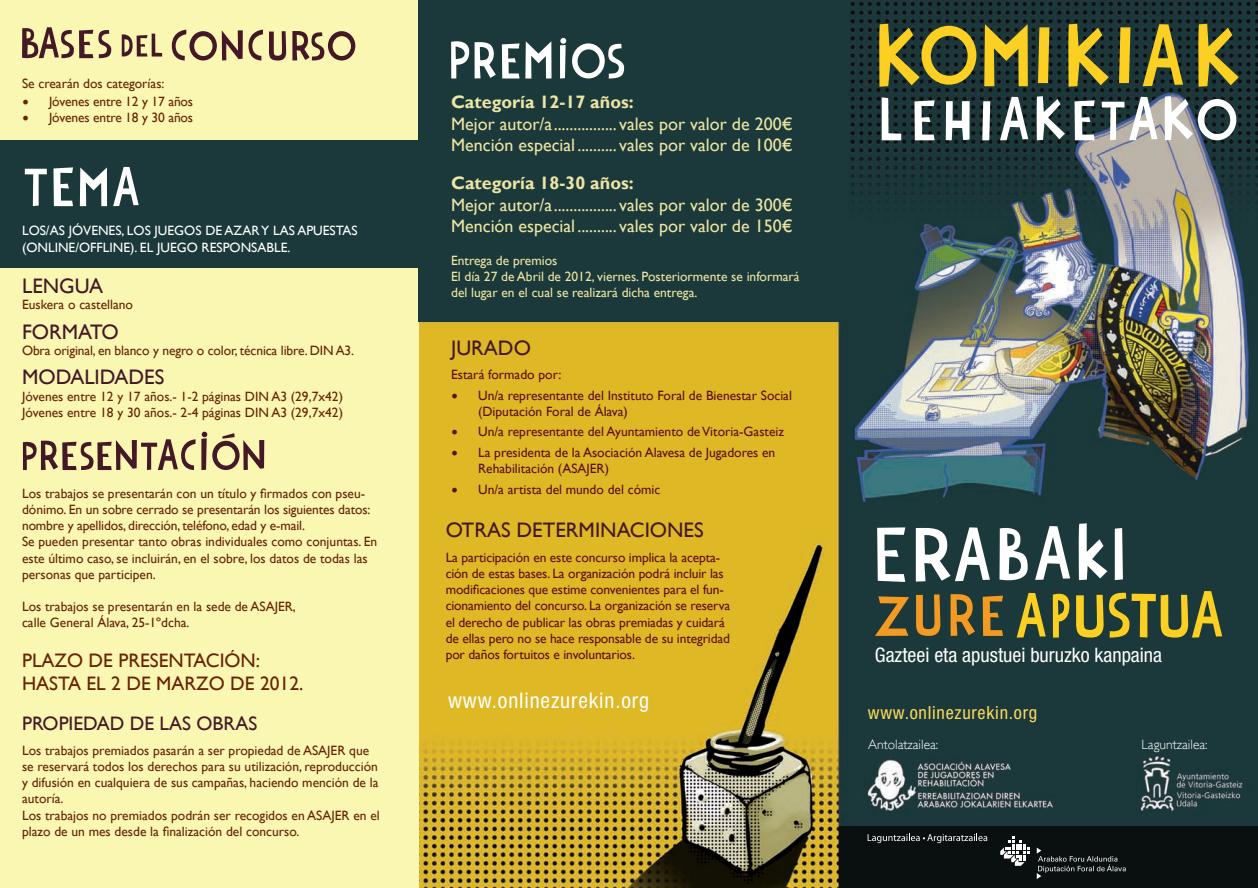
<style>
.page{position:relative;width:1258px;height:888px;background:#fff}
.page>*{position:absolute;margin:0;border:0;box-sizing:border-box;transform-origin:0 0}
.t1{font:condensed 21.6px "Helvetica Neue";letter-spacing:.04em;color:#fff}
.t2{font:21px "Gill Sans";color:#451828}
.t3{font:condensed 20.1px "Helvetica Neue";color:#fff}
.t4{font:19.5px "Gill Sans";color:#682206}
.t5{font:19.5px "Gill Sans";color:#451828}
.t6{font:condensed 18.15px "Helvetica Neue";letter-spacing:.04em;color:#f8d95b}
.t7{font:18px "Gill Sans";color:#ece5a4}
.t8{font:700 18px "Gill Sans";color:#ece5a4}
.t9{font:13.5px/16.2px "Gill Sans";color:#682206}
.t10{font:13.5px/16.2px "Gill Sans";letter-spacing:-.01em;color:#600e16}
.t11{font:13.5px/16.2px "Gill Sans";color:#ece5a4}
.t12{font:13.5px/16.2px "Gill Sans";color:#fff}
.t13{font:300 13.5px "Gill Sans";color:#fff}
.s1{font-family:"Minion Pro";font-size:18px}
</style>
<div class="page">
<img style="left:418px;top:0;width:840px;height:888px">
<div style="left:0;top:0;width:418px;height:888px;background:#f9f7b1"></div>
<div style="left:0;top:140px;width:427px;height:127px;background:#1b393a"></div>
<div style="left:418px;top:0;width:430px;height:321px;background:#1b393a"></div>
<svg style="left:22px;top:27px;width:89px;height:32px"></svg>
<svg style="left:122px;top:33px;width:40px;height:24px"></svg>
<svg style="left:269px;top:31px;width:17px;height:30px"></svg>
<svg style="left:292px;top:31px;width:63px;height:30px"></svg>
<svg style="left:172px;top:30px;width:91px;height:31px"></svg>
<svg style="left:560px;top:38px;width:6px;height:40px"></svg>
<svg style="left:475px;top:42px;width:21px;height:36px"></svg>
<svg style="left:451px;top:41px;width:18px;height:37px"></svg>
<svg style="left:502px;top:41px;width:49px;height:37px"></svg>
<svg style="left:572px;top:43px;width:52px;height:35px"></svg>
<svg style="left:53px;top:167px;width:20px;height:39px"></svg>
<svg style="left:113px;top:167px;width:26px;height:39px"></svg>
<svg style="left:25px;top:169px;width:22px;height:37px"></svg>
<svg style="left:80px;top:167px;width:27px;height:39px"></svg>
<svg style="left:23px;top:432px;width:241px;height:38px"></svg>
<svg style="left:877px;top:527px;width:28px;height:55px"></svg>
<svg style="left:1115px;top:528px;width:8px;height:52px"></svg>
<svg style="left:1035px;top:526px;width:35px;height:54px"></svg>
<svg style="left:1078px;top:523px;width:29px;height:57px"></svg>
<svg style="left:916px;top:526px;width:74px;height:55px"></svg>
<svg style="left:999px;top:527px;width:29px;height:58px"></svg>
<svg style="left:1076px;top:595px;width:27px;height:42px"></svg>
<svg style="left:1016px;top:593px;width:30px;height:44px"></svg>
<svg style="left:1053px;top:589px;width:16px;height:48px"></svg>
<svg style="left:1109px;top:591px;width:113px;height:46px;background:#767630"></svg>
<svg style="left:983px;top:596px;width:20px;height:40px"></svg>
<svg style="left:950px;top:592px;width:25px;height:44px"></svg>
<svg style="left:916px;top:594px;width:24px;height:42px"></svg>
<svg style="left:875px;top:596px;width:34px;height:40px"></svg>
<svg style="left:1074px;top:100px;width:21px;height:40px"></svg>
<svg style="left:914px;top:100px;width:21px;height:40px"></svg>
<svg style="left:1000px;top:97px;width:28px;height:43px"></svg>
<svg style="left:1036px;top:96px;width:29px;height:44px"></svg>
<svg style="left:1102px;top:97px;width:55px;height:43px"></svg>
<svg style="left:882px;top:97px;width:19px;height:43px"></svg>
<svg style="left:946px;top:101px;width:24px;height:40px"></svg>
<svg style="left:1164px;top:96px;width:72px;height:44px"></svg>
<svg style="left:982px;top:101px;width:8px;height:39px"></svg>
<svg style="left:1142px;top:24px;width:41px;height:62px;background:#78732b"></svg>
<svg style="left:1068px;top:24px;width:41px;height:63px;background:#857c2b"></svg>
<svg style="left:1198px;top:24px;width:41px;height:63px;background:#857c2b"></svg>
<svg style="left:984px;top:24px;width:44px;height:62px;background:#938529"></svg>
<svg style="left:879px;top:24px;width:97px;height:63px;background:#7a742b"></svg>
<svg style="left:1038px;top:27px;width:11px;height:56px"></svg>
<svg style="left:1119px;top:27px;width:11px;height:56px"></svg>
<div style="left:839px;top:826px;width:419px;height:62px;background:#0a1010"></div>
<svg style="left:1000px;top:836px;width:29px;height:30px"></svg>
<svg style="left:1037px;top:847px;width:89px;height:32px"></svg>
<svg style="left:868px;top:834px;width:119px;height:9px"></svg>
<p class="t9" style="left:22px;top:75px;width:144px">Se crearán dos categorías:</p>
<p class="t9" style="left:22px;top:93px;width:173px"><span class="s1">•</span> Jóvenes entre 12 y 17 años</p>
<p class="t9" style="left:22px;top:109px;width:173px"><span class="s1">•</span> Jóvenes entre 18 y 30 años</p>
<p class="t12" style="left:22px;top:223px;width:337px">LOS/AS JÓVENES, LOS JUEGOS DE AZAR Y LAS APUESTAS (ONLINE/OFFLINE). EL JUEGO RESPONSABLE.</p>
<p class="t2" style="left:22px;top:274px;width:83px">LENGUA</p>
<p class="t9" style="left:22px;top:296px;width:113px">Euskera o castellano</p>
<p class="t2" style="left:22px;top:319px;width:98px">FORMATO</p>
<p class="t9" style="left:22px;top:342px;width:334px">Obra original, en blanco y negro o color, técnica libre. DIN A3.</p>
<p class="t2" style="left:22px;top:365px;width:144px">MODALIDADES</p>
<p class="t9" style="left:22px;top:388px;width:322px">Jóvenes entre 12 y 17 años.- 1-2 páginas DIN A3 (29,7x42)</p>
<p class="t9" style="left:22px;top:404px;width:322px">Jóvenes entre 18 y 30 años.- 2-4 páginas DIN A3 (29,7x42)</p>
<p class="t9" style="left:22px;top:485px;width:350px">Los trabajos se presentarán con un título y firmados con pseu&shy;dónimo. En un sobre cerrado se presentarán los siguientes datos: nombre y apellidos, dirección, teléfono, edad y e-mail.</p>
<p class="t9" style="left:22px;top:534px;width:357px">Se pueden presentar tanto obras individuales como conjuntas. En este último caso, se incluirán, en el sobre, los datos de todas las personas que participen.</p>
<p class="t9" style="left:22px;top:598px;width:275px">Los trabajos se presentarán en la sede de ASAJER,</p>
<p class="t9" style="left:22px;top:615px;width:169px">calle General Álava, 25-1ºdcha.</p>
<p class="t4" style="left:22px;top:649px;width:240px">PLAZO DE PRESENTACIÓN:</p>
<p class="t4" style="left:22px;top:672px;width:283px">HASTA EL 2 DE MARZO DE 2012.</p>
<p class="t5" style="left:22px;top:712px;width:237px">PROPIEDAD DE LAS OBRAS</p>
<p class="t9" style="left:22px;top:742px;width:358px">Los trabajos premiados pasarán a ser propiedad de ASAJER que se reservará todos los derechos para su utilización, reproducción y difusión en cualquiera de sus campañas, haciendo mención de la autoría.</p>
<p class="t9" style="left:22px;top:807px;width:359px">Los trabajos no premiados podrán ser recogidos en ASAJER en el plazo de un mes desde la finalización del concurso.</p>
<p class="t8" style="left:451px;top:91px;width:184px">Categoría 12-17 años:</p>
<p class="t7" style="left:451px;top:113px;width:343px">Mejor autor/a................ vales por valor de 200€</p>
<p class="t7" style="left:451px;top:134px;width:343px">Mención especial .......... vales por valor de 100€</p>
<p class="t8" style="left:451px;top:172px;width:184px">Categoría 18-30 años:</p>
<p class="t7" style="left:451px;top:194px;width:343px">Mejor autor/a................ vales por valor de 300€</p>
<p class="t7" style="left:451px;top:215px;width:343px">Mención especial .......... vales por valor de 150€</p>
<p class="t11" style="left:451px;top:252px;width:108px">Entrega de premios</p>
<p class="t11" style="left:451px;top:268px;width:350px">El día 27 de Abril de 2012, viernes. Posteriormente se informará del lugar en el cual se realizará dicha entrega.</p>
<p class="t2" style="left:451px;top:335px;width:81px">JURADO</p>
<p class="t10" style="left:451px;top:366px;width:112px">Estará formado por:</p>
<p class="t10" style="left:478px;top:387px;width:315px;text-indent:-27px"><span class="s1">•</span> Un/a representante del Instituto Foral de Bienestar Social (Diputación Foral de Álava)</p>
<p class="t10" style="left:451px;top:424px;width:334px"><span class="s1">•</span> Un/a representante del Ayuntamiento de Vitoria-Gasteiz</p>
<p class="t10" style="left:478px;top:444px;width:299px;text-indent:-27px"><span class="s1">•</span> La presidenta de la Asociación Alavesa de Jugadores en<br>Rehabilitación (ASAJER)</p>
<p class="t10" style="left:451px;top:481px;width:211px"><span class="s1">•</span> Un/a artista del mundo del cómic</p>
<p class="t2" style="left:446px;top:518px;width:259px">OTRAS DETERMINACIONES</p>
<p class="t10" style="left:446px;top:549px;width:286px">La participación en este concurso implica la acepta&shy;ción de estas bases. La organización podrá incluir las modificaciones que estime convenientes para el fun&shy;cionamiento del concurso. La organización se reserva el derecho de publicar las obras premiadas y cuidará de ellas pero no se hace responsable de su integridad por daños fortuitos e involuntarios.</p>
<p class="t1" style="left:448px;top:688px;width:202px">www.onlinezurekin.org</p>
<p class="t3" style="left:875px;top:643px;width:289px">Gazteei eta apustuei buruzko kanpaina</p>
<p class="t6" style="left:868px;top:702px;width:171px">www.onlinezurekin.org</p>
<p class="t13" style="left:868px;top:736px;width:72px">Antolatzailea:</p>
<p class="t13" style="left:1141px;top:736px;width:67px">Laguntzailea:</p>
</div>
